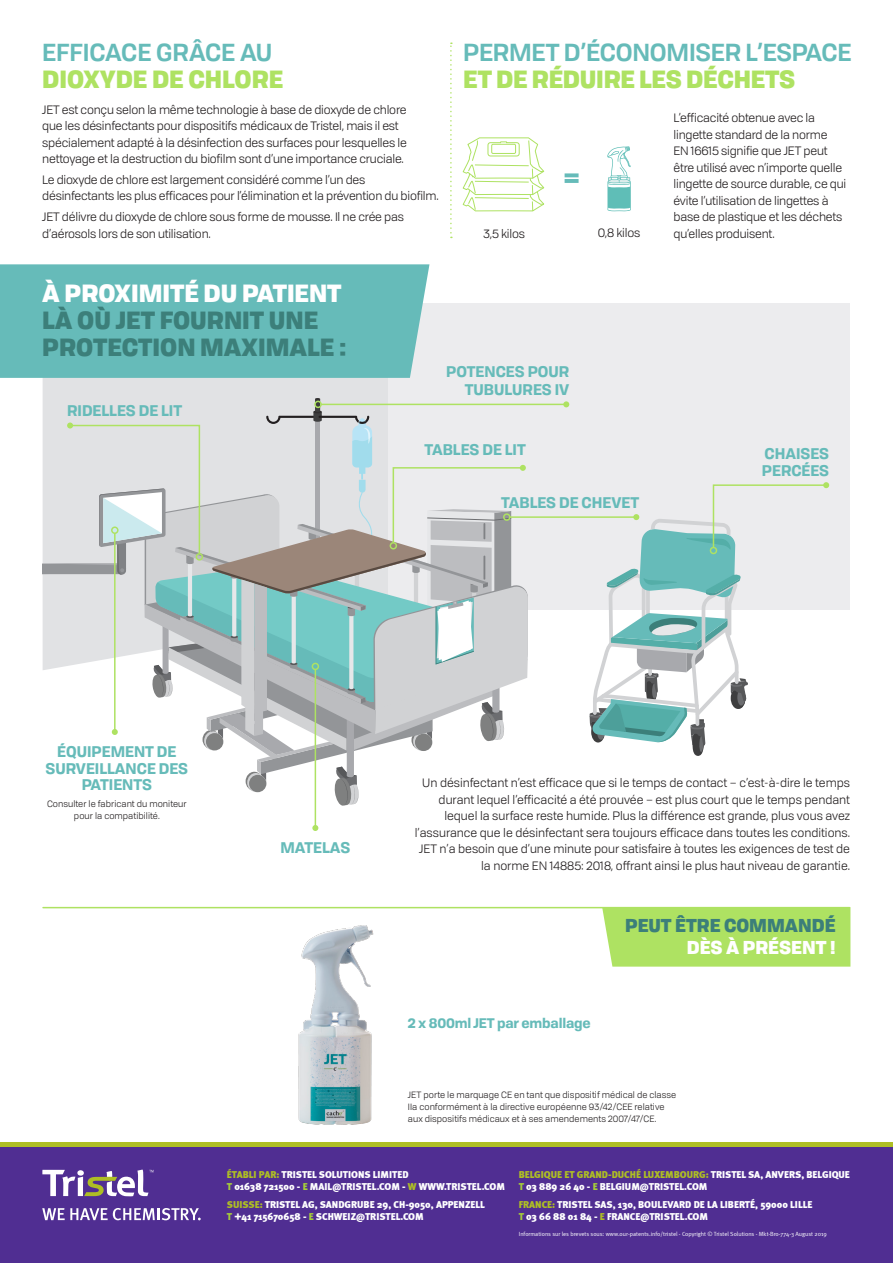
<style>
.page{position:relative;width:893px;height:1263px;background:#fff}
.page>*{position:absolute;margin:0;border:0;box-sizing:border-box;transform-origin:0 0}
.t1{font:600 24px/27px "Tofino Personal";letter-spacing:-.01em;color:#66bbb9}
.t2{font:900 24px/27px "Tofino Personal";color:#3c7f7a}
.t3{font:900 24px "Tofino Personal";color:#aee262}
.t4{font:900 18px/21.6px "Tofino Personal";color:#3c7f7a;text-align:right}
.t5{font:700 15px/16.5px "Tofino Personal";color:#66bbb9;text-align:center}
.Text{font:700 13.5px "Tofino Personal";letter-spacing:-.015em;color:#66bbb9}
.Text-2{font:12px/16.5px "Tofino Personal";letter-spacing:-.015em;color:#231f20}
.t6{font:900 10.05px/12px "Meta";color:#fff}
.Text-3{font:9px/12px "Tofino Personal";letter-spacing:.005em;color:#231f20}
.t7{font:6px "Meta Normal";color:#fff}
.s1{font-weight:900;color:#aee262}
.s2{color:#fff}
.s3{color:#aebe24}
.s4{color:#a6ce39}
</style>
<div class="page">
<div style="left:43px;top:378px;width:345px;height:20px;background:#e1e2e4"></div>
<div style="left:388px;top:303px;width:462px;height:307px;background:#ececee"></div>
<hr style="left:510px;top:516px;width:126px;height:2px;background:#aee262">
<svg style="left:590px;top:482px;width:239px;height:274px"></svg>
<hr style="left:321px;top:404px;width:245px;height:1px;background:#aee262">
<svg style="left:563px;top:401px;width:6px;height:6px"></svg>
<svg style="left:43px;top:398px;width:485px;height:408px"></svg>
<div style="left:111px;top:526px;width:8px;height:8px;border:2px solid #aee262;border-radius:50%"></div>
<hr style="left:315px;top:669px;width:1px;height:159px;background:#aee262">
<svg style="left:312px;top:825px;width:6px;height:6px"></svg>
<div style="left:312px;top:663px;width:7px;height:7px;border:2px solid #aee262;border-radius:50%"></div>
<div style="left:0;top:1144px;width:893px;height:119px;background:#502e92"></div>
<svg style="left:42px;top:1208px;width:159px;height:12px"></svg>
<svg style="left:42px;top:1169px;width:112px;height:27px"></svg>
<svg style="left:450px;top:43px;width:2px;height:195px"></svg>
<div style="left:0;top:264px;width:429px;height:114px;background:#66bbb9"></div>
<div style="left:0;top:1142px;width:893px;height:5px;background:#aebe24"></div>
<img style="left:298px;top:925px;width:76px;height:200px">
<hr style="left:43px;top:907px;width:807px;height:1px;background:#aee262">
<div style="left:602px;top:908px;width:248px;height:59px;background:#aee262"></div>
<svg style="left:565px;top:173px;width:14px;height:4px"></svg>
<hr style="left:565px;top:179px;width:14px;height:4px;background:#66bbb9">
<svg style="left:607px;top:146px;width:24px;height:65px"></svg>
<svg style="left:462px;top:137px;width:83px;height:75px"></svg>
<p class="t1" style="left:42px;top:37px;width:232px">EFFICACE GRÂCE AU</p>
<p class="t3" style="left:42px;top:58px;width:243px">DIOXYDE DE CHLORE</p>
<p class="Text-2" style="left:42px;top:100px;width:366px">JET est conçu selon la même technologie à base de dioxyde de chlore que les désinfectants pour dispositifs médicaux de Tristel, mais il est spécialement adapté à la désinfection des surfaces pour lesquelles le nettoyage et la destruction du biofilm sont d’une importance cruciale.</p>
<p class="Text-2" style="left:42px;top:171px;width:398px">Le dioxyde de chlore est largement considéré comme l’un des désinfectants les plus efficaces pour l’élimination et la prévention du biofilm.</p>
<p class="Text-2" style="left:42px;top:208px;width:363px">JET délivre du dioxyde de chlore sous forme de mousse. Il ne crée pas d’aérosols lors de son utilisation.</p>
<p class="t1" style="left:463px;top:37px;width:390px">PERMET D’ÉCONOMISER L’ESPACE<br><span class="s1">ET DE RÉDUIRE LES DÉCHETS</span></p>
<p class="Text-2" style="left:673px;top:109px;width:174px">L’efficacité obtenue avec la lingette standard de la norme<br>EN 16615 signifie que JET peut être utilisé avec n’importe quelle lingette de source durable, ce qui évite l’utilisation de lingettes à base de plastique et les déchets</p>
<p class="Text-2" style="left:483px;top:225px;width:43px">3,5 kilos</p>
<p class="Text-2" style="left:598px;top:224px;width:44px">0,8 kilos</p>
<p class="Text-2" style="left:673px;top:224px;width:103px">qu’elles produisent.</p>
<p class="t2" style="left:42px;top:278px;width:306px"><span class="s2">À PROXIMITÉ DU PATIENT<br></span>LÀ OÙ JET FOURNIT UNE<br>PROTECTION MAXIMALE :</p>
<p class="t5" style="left:67px;top:401px;width:117px">RIDELLES DE LIT</p>
<p class="t5" style="left:446px;top:362px;width:125px;line-height:18px;text-align:right">POTENCES POUR<br>TUBULURES IV</p>
<p class="t5" style="left:424px;top:440px;width:103px">TABLES DE LIT</p>
<p class="t5" style="left:501px;top:493px;width:140px">TABLES DE CHEVET</p>
<p class="t5" style="left:762px;top:444px;width:69px;text-align:left">CHAISES<br>PERCÉES</p>
<p class="t5" style="left:46px;top:742px;width:144px">ÉQUIPEMENT DE<br>SURVEILLANCE DES<br>PATIENTS</p>
<p class="Text-3" style="left:47px;top:797px;width:141px;text-align:center">Consulter le fabricant du moniteur pour la compatibilité.</p>
<p class="t5" style="left:280px;top:838px;width:71px">MATELAS</p>
<p class="Text-2" style="left:415px;top:774px;width:437px;text-align:right">Un désinfectant n’est efficace que si le temps de contact – c’est-à-dire le temps durant lequel l’efficacité a été prouvée – est plus court que le temps pendant lequel la surface reste humide. Plus la différence est grande, plus vous avez l’assurance que le désinfectant sera toujours efficace dans toutes les conditions.<br>JET n’a besoin que d’une minute pour satisfaire à toutes les exigences de test de la norme EN 14885: 2018, offrant ainsi le plus haut niveau de garantie.</p>
<p class="Text" style="left:408px;top:1012px;width:184px">2 x 800ml JET par emballage</p>
<p class="t4" style="left:625px;top:913px;width:212px">PEUT ÊTRE COMMANDÉ<br><span class="s2">DÈS À PRÉSENT !</span></p>
<p class="Text-3" style="left:408px;top:1088px;width:270px">JET porte le marquage CE en tant que dispositif médical de classe<br>IIa conformément à la directive européenne 93/42/CEE relative aux dispositifs médicaux et à ses amendements 2007/47/CE.</p>
<p class="t6" style="left:227px;top:1168px;width:279px"><span class="s3">ÉTABLI PAR:</span> TRISTEL SOLUTIONS LIMITED<br><span class="s4">T</span> 01638 721500 - <span class="s4">E</span> MAIL@TRISTEL.COM - <span class="s3">W</span> WWW.TRISTEL.COM</p>
<p class="t6" style="left:227px;top:1198px;width:260px"><span class="s3">SUISSE:</span> TRISTEL AG, SANDGRUBE 29, CH-9050, APPENZELL<br><span class="s4">T</span> +41 715670658 - <span class="s4">E</span> SCHWEIZ@TRISTEL.COM</p>
<p class="t6" style="left:519px;top:1168px;width:333px"><span class="s3">BELGIQUE ET GRAND-DUCHÉ LUXEMBOURG:</span> TRISTEL SA, ANVERS, BELGIQUE<br><span class="s4">T</span> 03 889 26 40 - <span class="s4">E</span> BELGIUM@TRISTEL.COM</p>
<p class="t6" style="left:519px;top:1198px;width:295px"><span class="s3">FRANCE:</span> TRISTEL SAS, 130, BOULEVARD DE LA LIBERTÉ, 59000 LILLE<br><span class="s4">T</span> 03 66 88 01 84 - <span class="s3">E</span> FRANCE@TRISTEL.COM</p>
<p class="t7" style="left:519px;top:1231px;width:310px">Informations sur les brevets sous: www.our-patents.info/tristel - Copyright © Tristel Solutions - Mkt-Bro-774-3 August 2019</p>
</div>
